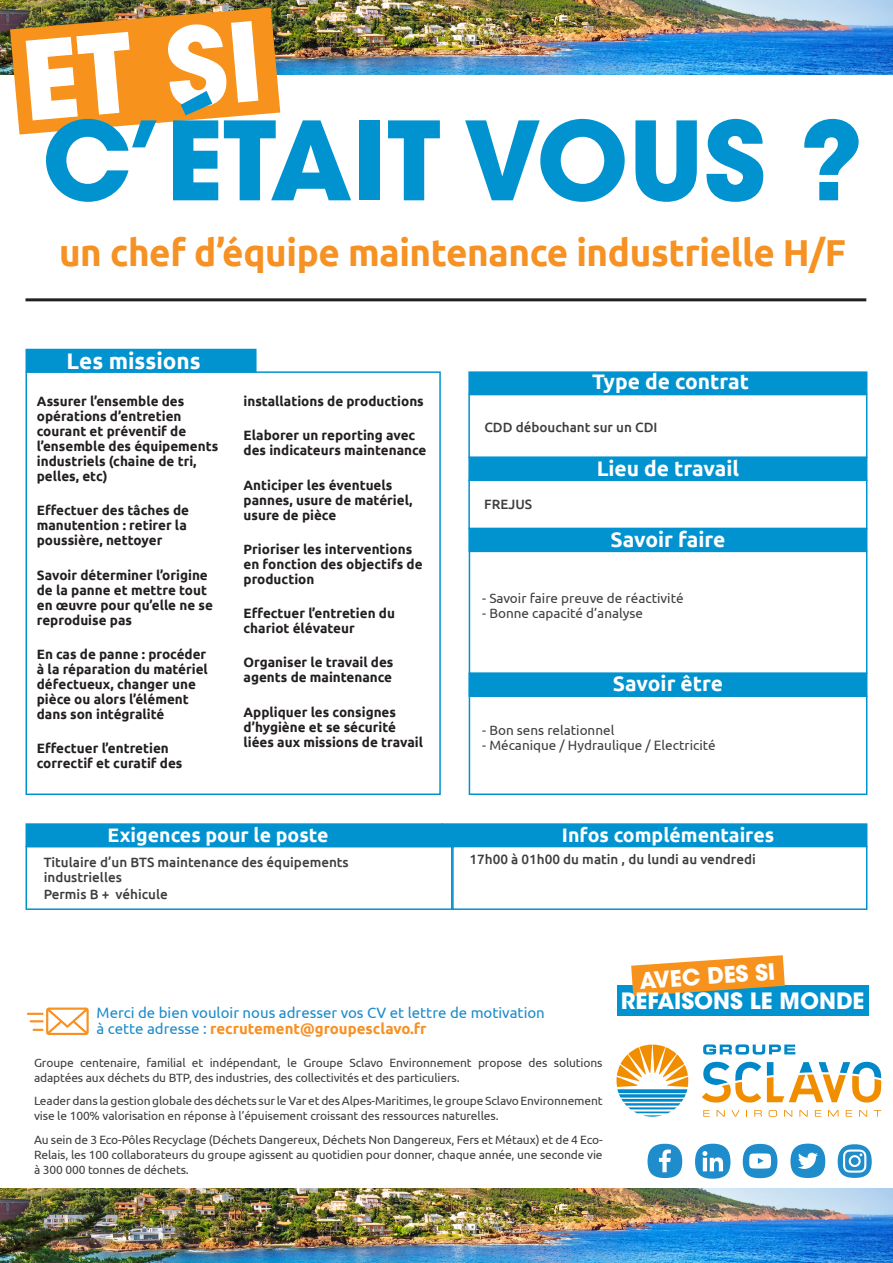
<style>
.page{position:relative;width:893px;height:1263px;background:#fff}
.page>*{position:absolute;margin:0;border:0;box-sizing:border-box;transform-origin:0 0}
.t1{font:700 108px "ITC Avant Garde Std";color:#0093d0}
.t2{font:700 108px "ITC Avant Garde Std";color:#fff}
.t3{font:700 37.5px "Ubuntu";letter-spacing:-.01em;color:#f69124}
.t4{font:700 22.5px "Ubuntu";color:#fff}
.t5{font:700 22.35px "ITC Avant Garde Std";color:#fff}
.t6{font:700 21px "Ubuntu";color:#fff}
.t7{font:700 19.5px "Ubuntu";color:#fff}
.t8{font:15px "Ubuntu";color:#1c8bca}
.t9{font:700 15px "Ubuntu";color:#f69124}
.t10{font:700 13.5px/15px "Ubuntu";color:#231f20}
.t11{font:500 13.5px/15px "Ubuntu";color:#3e3e3f}
.t12{font:13.5px "Ubuntu";color:#3e3e3f}
.t13{font:12px/15px "Ubuntu";letter-spacing:-.01em;color:#3e3e3f}
.s1{font-weight:400;color:#1c8bca}
</style>
<div class="page">
<img style="left:0;top:0;width:893px;height:74px">
<svg style="left:703px;top:1110px;width:7px;height:7px"></svg>
<svg style="left:717px;top:1110px;width:8px;height:7px"></svg>
<svg style="left:731px;top:1110px;width:9px;height:7px"></svg>
<svg style="left:754px;top:1110px;width:8px;height:7px"></svg>
<svg style="left:769px;top:1110px;width:8px;height:7px"></svg>
<svg style="left:784px;top:1110px;width:8px;height:7px"></svg>
<svg style="left:799px;top:1110px;width:9px;height:7px"></svg>
<svg style="left:815px;top:1110px;width:6px;height:7px"></svg>
<svg style="left:828px;top:1110px;width:10px;height:7px"></svg>
<svg style="left:846px;top:1110px;width:6px;height:7px"></svg>
<svg style="left:859px;top:1110px;width:8px;height:7px"></svg>
<svg style="left:874px;top:1110px;width:7px;height:7px"></svg>
<svg style="left:703px;top:1044px;width:92px;height:10px"></svg>
<svg style="left:702px;top:1062px;width:59px;height:40px"></svg>
<svg style="left:767px;top:1062px;width:114px;height:40px"></svg>
<svg style="left:616px;top:1044px;width:72px;height:73px"></svg>
<svg style="left:27px;top:1007px;width:62px;height:28px"></svg>
<svg style="left:10px;top:7px;width:270px;height:128px;background:#e89836"></svg>
<div style="left:617px;top:985px;width:252px;height:31px;background:#0093d0"></div>
<svg style="left:631px;top:955px;width:154px;height:41px"></svg>
<hr style="left:26px;top:298px;width:840px;height:3px;background:#231f20">
<div style="left:26px;top:349px;width:231px;height:23px;background:#0093d0"></div>
<div style="left:26px;top:371px;width:415px;height:424px;border:2px solid #0093d0"></div>
<img style="left:0;top:1188px;width:893px;height:75px">
<div style="left:468px;top:394px;width:399px;height:64px;border:2px solid #0093d0"></div>
<div style="left:468px;top:371px;width:399px;height:23px;background:#0093d0;border:2px solid #0093d0"></div>
<div style="left:468px;top:457px;width:399px;height:24px;background:#0093d0"></div>
<div style="left:468px;top:480px;width:399px;height:49px;border:2px solid #0093d0"></div>
<div style="left:468px;top:528px;width:399px;height:24px;background:#0093d0"></div>
<div style="left:469px;top:551px;width:398px;height:123px;border:2px solid #0093d0"></div>
<div style="left:468px;top:673px;width:399px;height:23px;background:#0093d0"></div>
<div style="left:469px;top:695px;width:398px;height:100px;border:2px solid #0093d0"></div>
<div style="left:26px;top:823px;width:417px;height:24px;background:#0093d0;border:2px solid #0093d0"></div>
<div style="left:26px;top:846px;width:426px;height:64px;border:2px solid #0093d0"></div>
<div style="left:442px;top:823px;width:425px;height:24px;background:#0093d0;border:2px solid #0093d0"></div>
<div style="left:452px;top:846px;width:415px;height:64px;border:2px solid #0093d0"></div>
<div style="left:647px;top:1144px;width:35px;height:34px;background:#1f8dcb;border-radius:50%"></div>
<svg style="left:659px;top:1149px;width:12px;height:23px"></svg>
<div style="left:695px;top:1144px;width:35px;height:35px;background:#1f8dcb;border-radius:50%"></div>
<svg style="left:702px;top:1151px;width:21px;height:20px"></svg>
<div style="left:743px;top:1144px;width:34px;height:34px;background:#1f8dcb;border-radius:50%"></div>
<svg style="left:749px;top:1153px;width:22px;height:15px"></svg>
<div style="left:790px;top:1143px;width:35px;height:35px;background:#1f8dcb;border-radius:50%"></div>
<svg style="left:798px;top:1153px;width:20px;height:16px"></svg>
<div style="left:838px;top:1144px;width:34px;height:34px;background:#1f8dcb;border-radius:50%"></div>
<svg style="left:843px;top:1149px;width:23px;height:24px"></svg>
<p class="t2" style="left:16px;top:12px;width:243px;rotate:-5deg">ET SI</p>
<p class="t1" style="left:42px;top:90px;width:823px">C’ÉTAIT VOUS ?</p>
<p class="t3" style="left:59px;top:230px;width:788px">un chef d’équipe maintenance industrielle H/F</p>
<p class="t4" style="left:67px;top:347px;width:136px">Les missions</p>
<p class="t10" style="left:37px;top:393px;width:183px">Assurer l’ensemble des opérations d’entretien courant et préventif de l’ensemble des équipements industriels (chaine de tri, pelles, etc)</p>
<p class="t10" style="left:37px;top:503px;width:154px">Effectuer des tâches de manutention : retirer la poussière, nettoyer</p>
<p class="t10" style="left:37px;top:567px;width:178px">Savoir déterminer l’origine de la panne et mettre tout en œuvre pour qu’elle ne se reproduise pas</p>
<p class="t10" style="left:37px;top:646px;width:173px">En cas de panne : procéder à la réparation du matériel défectueux, changer une pièce ou alors l’élément dans son intégralité</p>
<p class="t10" style="left:37px;top:740px;width:147px">Effectuer l’entretien correctif et curatif des</p>
<p class="t10" style="left:244px;top:393px;width:182px">installations de productions</p>
<p class="t10" style="left:244px;top:428px;width:184px">Elaborer un reporting avec des indicateurs maintenance</p>
<p class="t10" style="left:244px;top:477px;width:171px">Anticiper les éventuels pannes, usure de matériel, usure de pièce</p>
<p class="t10" style="left:244px;top:541px;width:180px">Prioriser les interventions en fonction des objectifs de production</p>
<p class="t10" style="left:244px;top:605px;width:153px">Effectuer l’entretien du chariot élévateur</p>
<p class="t10" style="left:244px;top:655px;width:151px">Organiser le travail des agents de maintenance</p>
<p class="t10" style="left:244px;top:704px;width:181px">Appliquer les consignes d’hygiène et se sécurité liées aux missions de travail</p>
<p class="t6" style="left:592px;top:369px;width:158px">Type de contrat</p>
<p class="t11" style="left:484px;top:419px;width:175px">CDD débouchant sur un CDI</p>
<p class="t11" style="left:484px;top:496px;width:49px">FREJUS</p>
<p class="t6" style="left:597px;top:456px;width:144px">Lieu de travail</p>
<p class="t6" style="left:610px;top:527px;width:117px">Savoir faire</p>
<p class="t12" style="left:482px;top:590px;width:203px">- Savoir faire preuve de réactivité</p>
<p class="t12" style="left:482px;top:605px;width:162px">- Bonne capacité d’analyse</p>
<p class="t6" style="left:613px;top:671px;width:112px">Savoir être</p>
<p class="t12" style="left:482px;top:722px;width:134px">- Bon sens relationnel</p>
<p class="t12" style="left:482px;top:737px;width:235px">- Mécanique / Hydraulique / Electricité</p>
<p class="t7" style="left:108px;top:823px;width:222px">Exigences pour le poste</p>
<p class="t7" style="left:562px;top:823px;width:214px">Infos complémentaires</p>
<p class="t11" style="left:44px;top:854px;width:307px">Titulaire d’un BTS maintenance des équipements industrielles</p>
<p class="t11" style="left:44px;top:887px;width:126px">Permis B + véhicule</p>
<p class="t11" style="left:470px;top:851px;width:288px">17h00 à 01h00 du matin , du lundi au vendredi</p>
<p class="t8" style="left:97px;top:1003px;width:450px">Merci de bien vouloir nous adresser vos CV et lettre de motivation</p>
<p class="t9" style="left:97px;top:1020px;width:331px"><span class="s1">à cette adresse :</span> recrutement@groupesclavo.fr</p>
<p class="t13" style="left:34px;top:1054px;width:570px">Groupe centenaire, familial et indépendant, le Groupe Sclavo Environnement propose des solutions adaptées aux déchets du BTP, des industries, des collectivités et des particuliers.</p>
<p class="t13" style="left:34px;top:1093px;width:570px">Leader dans la gestion globale des déchets sur le Var et des Alpes-Maritimes, le groupe Sclavo Environnement vise le 100% valorisation en réponse à l’épuisement croissant des ressources naturelles.</p>
<p class="t13" style="left:34px;top:1131px;width:570px;text-align:justify">Au sein de 3 Eco-Pôles Recyclage (Déchets Dangereux, Déchets Non Dangereux, Fers et Métaux) et de 4 Eco-Relais, les 100 collaborateurs du groupe agissent au quotidien pour donner, chaque année, une seconde vie à 300 000 tonnes de déchets.</p>
<p class="t5" style="left:638px;top:966px;width:138px;rotate:-4deg">AVEC DES SI</p>
<p class="t5" style="left:621px;top:986px;width:245px">REFAISONS LE MONDE</p>
</div>
